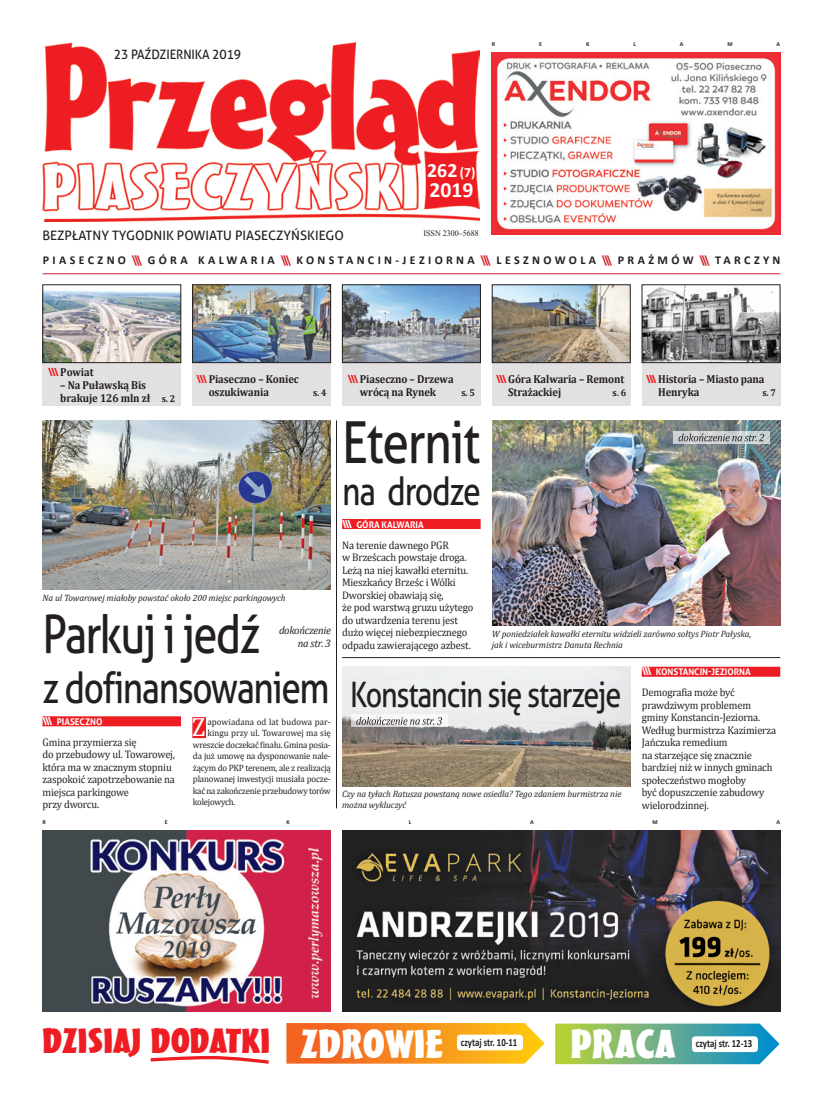
<style>
.page{position:relative;width:820px;height:1106px;background:#fff}
.page>*{position:absolute;margin:0;border:0;box-sizing:border-box;transform-origin:0 0}
.t1{font:58px "Aller";letter-spacing:-.03em;color:#231f20;scale:.83 1}
.t2{font:53px "Aller";letter-spacing:-.04em;color:#231f20;scale:.82 1}
.t3{font:43px "Aller";letter-spacing:-.04em;color:#231f20;scale:.82 1}
.t4{font:700 39.2px "Mister Earl BT";color:#fff;scale:1.25 1}
.t5{font:39px "Aller";letter-spacing:-.04em;color:#231f20;scale:.82 1}
.t6{font:35px "Aller";letter-spacing:-.04em;color:#231f20;scale:.82 1}
.t7{font:700 34.2px "Mister Earl BT";color:#ee1d23;scale:1.25 1}
.t8{font:26.5px "Cambria";color:#fff;scale:.96 1}
.t9{font:700 21.7px "Calibri";color:#fff}
.t10{font:700 20.3px "Calibri";color:#fff}
.t11{font:13px "Aller";color:#231f20}
.t12{font:13px "Aller";color:#231f20;scale:.94 1}
.t13{font:700 12px "Calibri";letter-spacing:.28em;color:#231f20}
.t14{font:700 11.5px/13px "Cambria";letter-spacing:-.01em;color:#231f20;scale:.92 1}
.t15{font:11px/12.5px "Cambria";letter-spacing:-.015em;color:#231f20;scale:.95 1}
.t16{font:700 11px "Calibri";color:#231f20;scale:.8 1}
.t17{font:italic 11px/12.5px "Cambria";letter-spacing:-.025em;color:#231f20;text-align:right;scale:.96 1}
.t18{font:700 10px "Cambria";color:#231f20;scale:.92 1}
.t19{font:italic 9.2px/11px "Cambria";letter-spacing:-.01em;color:#231f20}
.t20{font:9.2px "Cambria";letter-spacing:-.025em;color:#231f20;scale:.96 1}
.t21{font:700 9.2px "Aller";color:#fff;scale:.96 1}
.t22{font:9.2px "Cambria";color:#231f20;scale:.96 1}
.t23{font:9.2px "Cambria";letter-spacing:.01em;color:#231f20;scale:.96 1}
.t24{font:8.4px "Times New Roman";color:#231f20;scale:.96 1}
.t25{font:700 6px "Calibri";color:#231f20}
.s1{font-size:14.1px}
.s2{color:#d1232a}
.s3{font-family:"Aller";font-size:11.1px;color:#ee1d23}
.s4{font-size:10px}
.s5{font-size:11px}
.s6{font-size:39.2px;color:#fff}
</style>
<div class="page">
<img style="left:42px;top:43px;width:437px;height:178px">
<div style="left:492px;top:284px;width:138px;height:121px;background:#e2e0e0"></div>
<div style="left:641px;top:284px;width:139px;height:121px;background:#e2e0e0"></div>
<div style="left:192px;top:284px;width:139px;height:121px;background:#e2e0e0"></div>
<img style="left:494px;top:286px;width:134px;height:75px">
<div style="left:492px;top:284px;width:138px;height:79px;border:1px solid #231f20"></div>
<img style="left:643px;top:286px;width:135px;height:75px">
<div style="left:641px;top:284px;width:139px;height:79px;border:1px solid #231f20"></div>
<img style="left:194px;top:286px;width:135px;height:75px">
<div style="left:192px;top:284px;width:139px;height:79px;border:1px solid #231f20"></div>
<div style="left:342px;top:284px;width:138px;height:121px;background:#e2e0e0"></div>
<div style="left:43px;top:284px;width:138px;height:121px;background:#e2e0e0"></div>
<img style="left:344px;top:286px;width:134px;height:75px">
<div style="left:342px;top:284px;width:138px;height:79px;border:1px solid #231f20"></div>
<img style="left:45px;top:286px;width:134px;height:75px">
<div style="left:43px;top:284px;width:138px;height:79px;border:1px solid #231f20"></div>
<hr style="left:43px;top:273px;width:737px;height:1px;background:#d1232a">
<img style="left:492px;top:52px;width:288px;height:182px">
<img style="left:43px;top:830px;width:288px;height:181px">
<svg style="left:150px;top:1056px;width:119px;height:8px"></svg>
<svg style="left:555px;top:1023px;width:224px;height:41px;background:#76b788"></svg>
<svg style="left:286px;top:1023px;width:258px;height:40px;background:#f68e27"></svg>
<div style="left:691px;top:1036px;width:66px;height:16px;background:#fff;border-radius:3px"></div>
<div style="left:457px;top:1034px;width:65px;height:16px;background:#fff;border-radius:3px"></div>
<img style="left:342px;top:830px;width:438px;height:181px">
<div style="left:43px;top:716px;width:138px;height:10px;background:#ee1d23"></div>
<div style="left:192px;top:717px;width:14px;height:21px;background:#ee1d23"></div>
<div style="left:342px;top:519px;width:138px;height:10px;background:#ee1d23"></div>
<div style="left:641px;top:666px;width:139px;height:10px;background:#ee1d23"></div>
<img style="left:492px;top:420px;width:288px;height:206px">
<img style="left:43px;top:420px;width:288px;height:170px">
<img style="left:342px;top:666px;width:288px;height:120px">
<hr style="left:336px;top:420px;width:1px;height:388px;background:#231f20">
<hr style="left:342px;top:657px;width:438px;height:1px;background:#231f20">
<svg style="left:351px;top:714px;width:96px;height:13px"></svg>
<svg style="left:356px;top:717px;width:86px;height:7px"></svg>
<svg style="left:672px;top:431px;width:97px;height:13px"></svg>
<svg style="left:678px;top:433px;width:86px;height:8px"></svg>
<p class="t12" style="left:114px;top:47px;width:137px">23 PAŹDZIERNIKA 2019</p>
<p class="t11" style="left:43px;top:227px;width:303px">BEZPŁATNY TYGODNIK POWIATU PIASECZYŃSKIEGO</p>
<p class="t25" style="left:492px;top:40px;width:5px">R</p>
<p class="t25" style="left:539px;top:40px;width:4px">E</p>
<p class="t25" style="left:586px;top:40px;width:5px">K</p>
<p class="t25" style="left:633px;top:40px;width:4px">L</p>
<p class="t25" style="left:679px;top:40px;width:5px">A</p>
<p class="t25" style="left:727px;top:40px;width:7px">M</p>
<p class="t25" style="left:776px;top:40px;width:5px">A</p>
<h3 class="t10" style="left:427px;top:157px;width:50px">262 <span class="s1">(7)</span></h3>
<h3 class="t9" style="left:429px;top:176px;width:45px">2019</h3>
<p class="t24" style="left:423px;top:227px;width:59px">ISSN 2300–5688</p>
<p class="t13" style="left:43px;top:253px;width:739px">PIASECZNO <span class="s2">\\\</span> GÓRA KALWARIA <span class="s2">\\\</span> KONSTANCIN-JEZIORNA <span class="s2">\\\</span> LESZNOWOLA <span class="s2">\\\</span> PRAŻMÓW <span class="s2">\\\</span> TARCZYN</p>
<p class="t14" style="left:48px;top:365px;width:51px"><span class="s3">\\\</span> Powiat</p>
<p class="t14" style="left:60px;top:378px;width:126px">– Na Puławską Bis brakuje 126 mln zł <span class="s4">s. 2</span></p>
<p class="t14" style="left:208px;top:372px;width:99px;text-indent:-12px"><span class="s3">\\\</span> Piaseczno – Koniec oszukiwania</p>
<p class="t18" style="left:313px;top:385px;width:16px">s. 4</p>
<p class="t19" style="left:43px;top:592px;width:244px">Na ul Towarowej miałoby powstać około 200 miejsc parkingowych</p>
<h2 class="t2" style="left:43px;top:602px;width:267px">Parkuj i jedź</h2>
<h3 class="t3" style="left:43px;top:662px;width:351px">z dofinansowaniem</h3>
<p class="t17" style="left:279px;top:624px;width:55px">dokończenie na str. 3</p>
<p class="t21" style="left:43px;top:716px;width:64px"><span class="s5">\\\</span> PIASECZNO</p>
<p class="t15" style="left:43px;top:735px;width:141px">Gmina przymierza się<br>do przebudowy ul. Towarowej, która ma w znacznym stopniu zaspokoić zapotrzebowanie na miejsca parkingowe<br>przy dworcu.</p>
<h3 class="t8" style="left:192px;top:711px;width:16px">Z</h3>
<p class="t23" style="left:207px;top:716px;width:130px">apowiadana od lat budowa par-</p>
<p class="t22" style="left:207px;top:727px;width:130px">kingu przy ul. Towarowej ma się</p>
<p class="t20" style="left:193px;top:739px;width:145px">wreszcie doczekać finału. Gmina posia-</p>
<p class="t20" style="left:193px;top:750px;width:145px">da już umowę na dysponowanie nale-</p>
<p class="t20" style="left:193px;top:762px;width:145px">żącym do PKP terenem, ale z realizacją</p>
<p class="t20" style="left:193px;top:773px;width:145px">planowanej inwestycji musiała pocze-</p>
<p class="t20" style="left:193px;top:785px;width:145px">kać na zakończenie przebudowy torów</p>
<p class="t20" style="left:193px;top:796px;width:46px">kolejowych.</p>
<p class="t14" style="left:348px;top:372px;width:116px;text-align:center"><span class="s3">\\\</span> Piaseczno – Drzewa wrócą na Rynek</p>
<p class="t18" style="left:461px;top:386px;width:16px">s. 5</p>
<h1 class="t1" style="left:342px;top:407px;width:168px">Eternit</h1>
<h3 class="t5" style="left:342px;top:467px;width:170px">na drodze</h3>
<p class="t14" style="left:508px;top:372px;width:127px;text-indent:-12px"><span class="s3">\\\</span> Góra Kalwaria – Remont<br>Strażackiej</p>
<p class="t18" style="left:612px;top:385px;width:16px">s. 6</p>
<p class="t14" style="left:658px;top:372px;width:117px;text-indent:-12px"><span class="s3">\\\</span> Historia – Miasto pana<br>Henryka</p>
<p class="t18" style="left:762px;top:385px;width:16px">s. 7</p>
<p class="t21" style="left:342px;top:518px;width:86px"><span class="s5">\\\</span> GÓRA KALWARIA</p>
<p class="t15" style="left:342px;top:538px;width:140px">Na terenie dawnego PGR<br>w Brześcach powstaje droga.<br>Leżą na niej kawałki eternitu.<br>Mieszkańcy Brześc i Wólki<br>Dworskiej obawiają się,<br>że pod warstwą gruzu użytego do utwardzenia terenu jest dużo więcej niebezpiecznego odpadu zawierającego azbest.</p>
<p class="t19" style="left:492px;top:628px;width:261px">W poniedziałek kawałki eternitu widzieli zarówno sołtys Piotr Pałyska, jak i wiceburmistrz Danuta Rechnia</p>
<p class="t21" style="left:641px;top:666px;width:115px"><span class="s5">\\\</span> KONSTANCIN-JEZIORNA</p>
<p class="t15" style="left:641px;top:686px;width:143px">Demografia może być prawdziwym problemem gminy Konstancin-Jeziorna.<br>Według burmistrza Kazimierza<br>Jańczuka remedium<br>na starzejące się znacznie bardziej niż w innych gminach społeczeństwo mogłoby<br>być dopuszczenie zabudowy wielorodzinnej.</p>
<h3 class="t6" style="left:350px;top:673px;width:332px">Konstancin się starzeje</h3>
<p class="t19" style="left:342px;top:788px;width:281px">Czy na tyłach Ratusza powstaną nowe osiedla? Tego zdaniem burmistrza nie można wykluczyć</p>
<p class="t25" style="left:43px;top:818px;width:5px">R</p>
<p class="t25" style="left:165px;top:818px;width:4px">E</p>
<p class="t25" style="left:286px;top:818px;width:5px">K</p>
<p class="t25" style="left:408px;top:818px;width:4px">L</p>
<p class="t25" style="left:530px;top:818px;width:5px">A</p>
<p class="t25" style="left:652px;top:818px;width:7px">M</p>
<p class="t25" style="left:776px;top:818px;width:5px">A</p>
<h3 class="t7" style="left:43px;top:1020px;width:322px">DZISIAJ DODATKI <span class="s6">ZDROWIE</span></h3>
<h3 class="t4" style="left:570px;top:1019px;width:85px">PRACA</h3>
<p class="t16" style="left:460px;top:1035px;width:72px">czytaj str. 10-11</p>
<p class="t16" style="left:695px;top:1036px;width:72px">czytaj str. 12-13</p>
</div>
